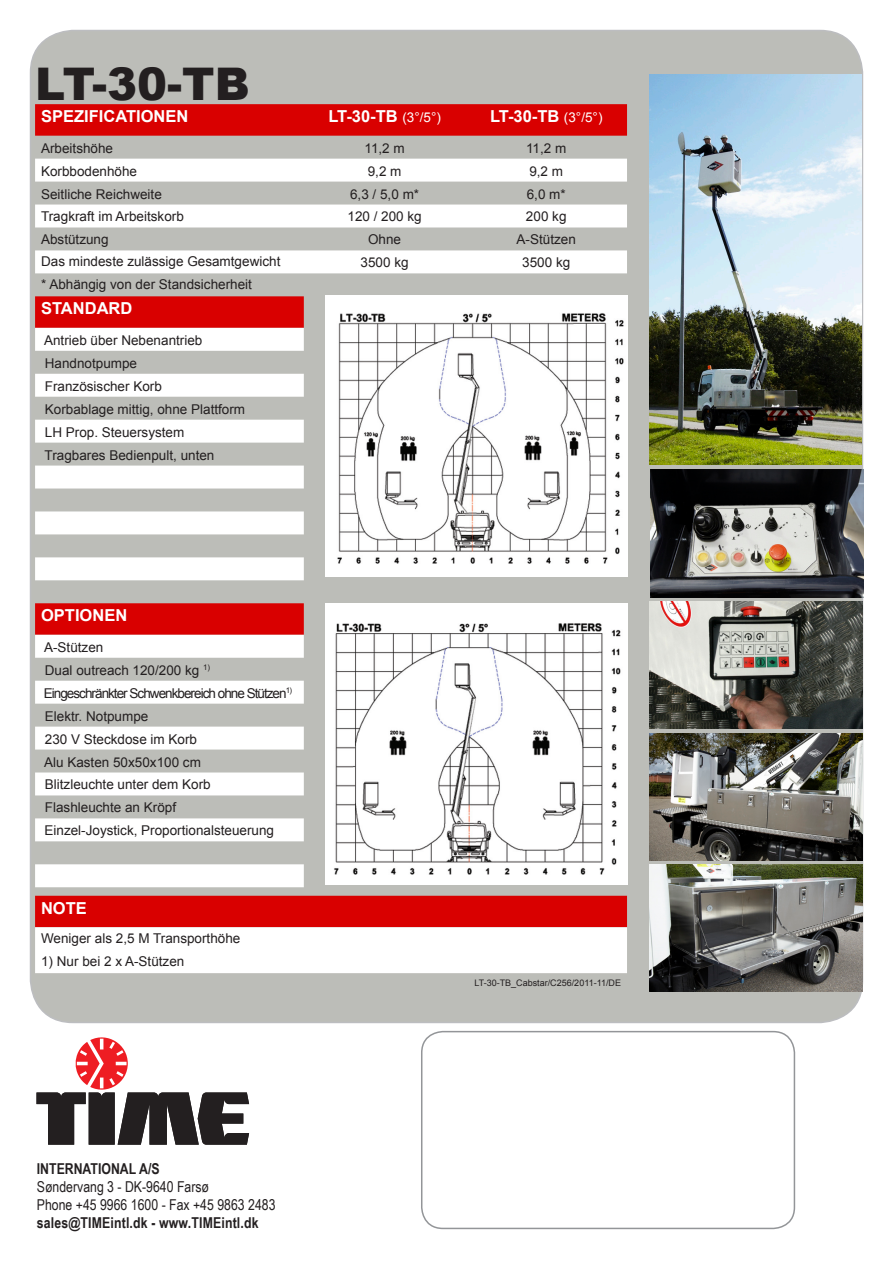
<style>
.page{position:relative;width:893px;height:1263px;background:#fff}
.page>*{position:absolute;margin:0;border:0;box-sizing:border-box;transform-origin:0 0}
.t1{font:900 45px "Arial";color:#231f20}
.t2{font:700 16.5px "Arial";color:#fff}
.t3{font:15px/18px "Arial Narrow";color:#231f20}
.t4{font:13.5px "Arial";color:#231f20}
.t5{font:13.5px "Arial";letter-spacing:-.07em;color:#231f20}
.t6{font:9px "Arial";color:#231f20}
.s1{font-weight:400;font-size:13.5px}
.s2{font-weight:700}
</style>
<div class="page">
<div style="left:31px;top:31px;width:831px;height:991px;background:#bcbdb8;border-radius:43px"></div>
<div style="left:421px;top:1031px;width:374px;height:198px;border:2px solid #939598;border-radius:21px"></div>
<svg style="left:36px;top:1037px;width:213px;height:108px"></svg>
<svg style="left:35px;top:104px;width:592px;height:55px;fill:#d90000"></svg>
<svg style="left:35px;top:159px;width:592px;height:814px;fill:#fff"></svg>
<img style="left:649px;top:733px;width:213px;height:128px">
<img style="left:649px;top:74px;width:213px;height:391px">
<img style="left:649px;top:864px;width:213px;height:128px">
<img style="left:649px;top:601px;width:213px;height:128px">
<img style="left:651px;top:470px;width:212px;height:127px">
<p class="t1" style="left:35px;top:51px;width:216px">LT-30-TB</p>
<p class="t2" style="left:41px;top:105px;width:149px">SPEZIFICATIONEN</p>
<p class="t2" style="left:328px;top:105px;width:114px">LT-30-TB <span class="s1">(3°/5°)</span></p>
<p class="t2" style="left:490px;top:105px;width:114px">LT-30-TB <span class="s1">(3°/5°)</span></p>
<p class="t4" style="left:41px;top:139px;width:74px">Arbeitshöhe</p>
<p class="t4" style="left:364px;top:139px;width:42px">11,2 m</p>
<p class="t4" style="left:526px;top:139px;width:42px">11,2 m</p>
<p class="t4" style="left:41px;top:162px;width:98px">Korbbodenhöhe</p>
<p class="t4" style="left:368px;top:162px;width:35px">9,2 m</p>
<p class="t4" style="left:529px;top:162px;width:35px">9,2 m</p>
<p class="t4" style="left:41px;top:185px;width:122px">Seitliche Reichweite</p>
<p class="t4" style="left:350px;top:185px;width:71px">6,3 / 5,0 m*</p>
<p class="t4" style="left:527px;top:185px;width:41px">6,0 m*</p>
<p class="t4" style="left:41px;top:208px;width:144px">Tragkraft im Arbeitskorb</p>
<p class="t4" style="left:347px;top:208px;width:76px">120 / 200 kg</p>
<p class="t4" style="left:526px;top:208px;width:42px">200 kg</p>
<p class="t4" style="left:41px;top:231px;width:69px">Abstützung</p>
<p class="t4" style="left:368px;top:231px;width:35px">Ohne</p>
<p class="t4" style="left:517px;top:231px;width:61px">A-Stützen</p>
<p class="t4" style="left:41px;top:253px;width:241px">Das mindeste zulässige Gesamtgewicht</p>
<p class="t4" style="left:361px;top:254px;width:50px">3500 kg</p>
<p class="t4" style="left:522px;top:254px;width:50px">3500 kg</p>
<p class="t4" style="left:41px;top:276px;width:212px">* Abhängig von der Standsicherheit</p>
<p class="t2" style="left:41px;top:298px;width:93px">STANDARD</p>
<p class="t4" style="left:44px;top:331px;width:160px">Antrieb über Nebenantrieb</p>
<p class="t4" style="left:45px;top:354px;width:94px">Handnotpumpe</p>
<p class="t4" style="left:45px;top:377px;width:119px">Französischer Korb</p>
<p class="t4" style="left:45px;top:400px;width:202px">Korbablage mittig, ohne Plattform</p>
<p class="t4" style="left:45px;top:423px;width:141px">LH Prop. Steuersystem</p>
<p class="t4" style="left:45px;top:446px;width:171px">Tragbares Bedienpult, unten</p>
<p class="t2" style="left:41px;top:604px;width:88px">OPTIONEN</p>
<p class="t4" style="left:44px;top:638px;width:61px">A-Stützen</p>
<p class="t4" style="left:45px;top:661px;width:167px">Dual outreach 120/200 kg <sup>1)</sup></p>
<p class="t5" style="left:44px;top:684px;width:250px">Eingeschränkter Schwenkbereich ohne Stützen<sup>1)</sup></p>
<p class="t4" style="left:45px;top:707px;width:105px">Elektr. Notpumpe</p>
<p class="t4" style="left:45px;top:730px;width:154px">230 V Steckdose im Korb</p>
<p class="t4" style="left:44px;top:753px;width:158px">Alu Kasten 50x50x100 cm</p>
<p class="t4" style="left:45px;top:776px;width:167px">Blitzleuchte unter dem Korb</p>
<p class="t4" style="left:45px;top:799px;width:133px">Flashleuchte an Kröpf</p>
<p class="t4" style="left:44px;top:822px;width:231px">Einzel-Joystick, Proportionalsteuerung</p>
<p class="t2" style="left:41px;top:897px;width:47px">NOTE</p>
<p class="t4" style="left:41px;top:929px;width:201px">Weniger als 2,5 M Transporthöhe</p>
<p class="t4" style="left:41px;top:952px;width:145px">1) Nur bei 2 x A-Stützen</p>
<p class="t3" style="left:37px;top:1159px;width:240px"><span class="s2">INTERNATIONAL A/S<br></span>Søndervang 3 - DK-9640 Farsø<br>Phone +45 9966 1600 - Fax +45 9863 2483 <span class="s2">sales@TIMEintl.dk - www.TIMEintl.dk</span></p>
<p class="t6" style="left:474px;top:977px;width:148px">LT-30-TB_Cabstar/C256/2011-11/DE</p>
</div>
